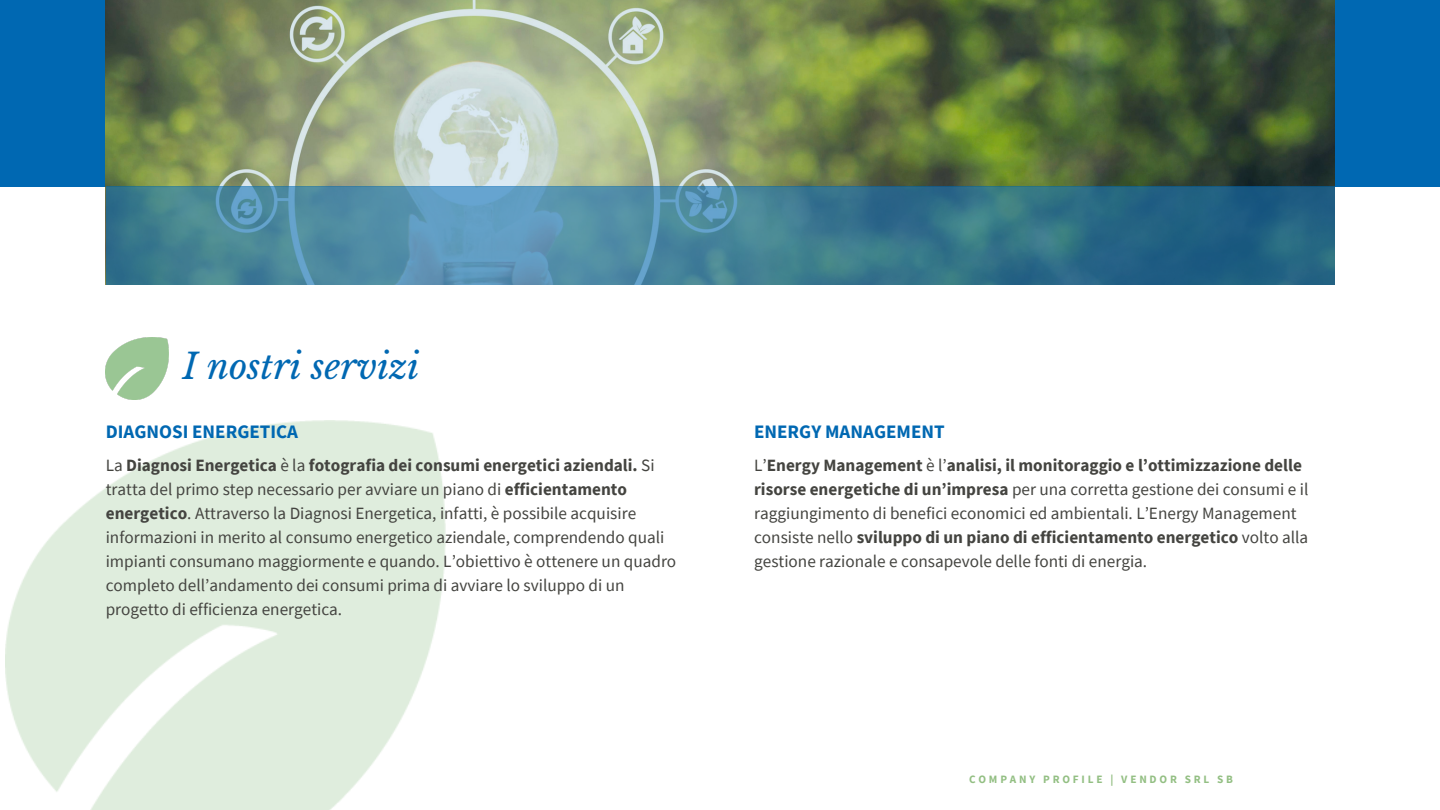
<style>
.page{position:relative;width:1440px;height:810px;background:#fff}
.page>*{position:absolute;margin:0;border:0;box-sizing:border-box;transform-origin:0 0}
.t1{font:italic 35px "Libre Baskerville";color:#0068b2}
.t2{font:700 19px "Source Sans Pro";color:#0068b2}
.t3{font:17.2px/24px "Source Sans Pro";color:#444440}
.t4{font:700 11.2px "Source Sans Pro";letter-spacing:.25em;color:#93bf83}
.s1{font-weight:700}
</style>
<div class="page">
<div style="left:0;top:0;width:1440px;height:187px;background:#0068b2"></div>
<img style="left:106px;top:0;width:1228px;height:187px">
<svg style="left:106px;top:187px;width:1228px;height:98px;background:#407d97"></svg>
<img style="left:5px;top:420px;width:440px;height:390px">
<img style="left:106px;top:337px;width:63px;height:62px">
<h1 class="t1" style="left:183px;top:345px;width:238px">I nostri servizi</h1>
<p class="t2" style="left:106px;top:419px;width:194px">DIAGNOSI ENERGETICA</p>
<p class="t3" style="left:106px;top:453px;width:572px">La <span class="s1">Diagnosi Energetica</span> è la <span class="s1">fotografia dei consumi energetici aziendali.</span> Si tratta del primo step necessario per avviare un piano di <span class="s1">efficientamento energetico</span>. Attraverso la Diagnosi Energetica, infatti, è possibile acquisire informazioni in merito al consumo energetico aziendale, comprendendo quali impianti consumano maggiormente e quando. L’obiettivo è ottenere un quadro completo dell’andamento dei consumi prima di avviare lo sviluppo di un progetto di efficienza energetica.</p>
<p class="t2" style="left:754px;top:419px;width:192px">ENERGY MANAGEMENT</p>
<p class="t3" style="left:754px;top:453px;width:556px">L’<span class="s1">Energy Management</span> è l’<span class="s1">analisi, il monitoraggio e l’ottimizzazione delle risorse energetiche di un’impresa</span> per una corretta gestione dei consumi e il raggiungimento di benefici economici ed ambientali. L’Energy Management consiste nello <span class="s1">sviluppo di un piano di efficientamento energetico</span> volto alla gestione razionale e consapevole delle fonti di energia.</p>
<p class="t4" style="left:969px;top:771px;width:265px">COMPANY PROFILE | VENDOR SRL SB</p>
</div>
